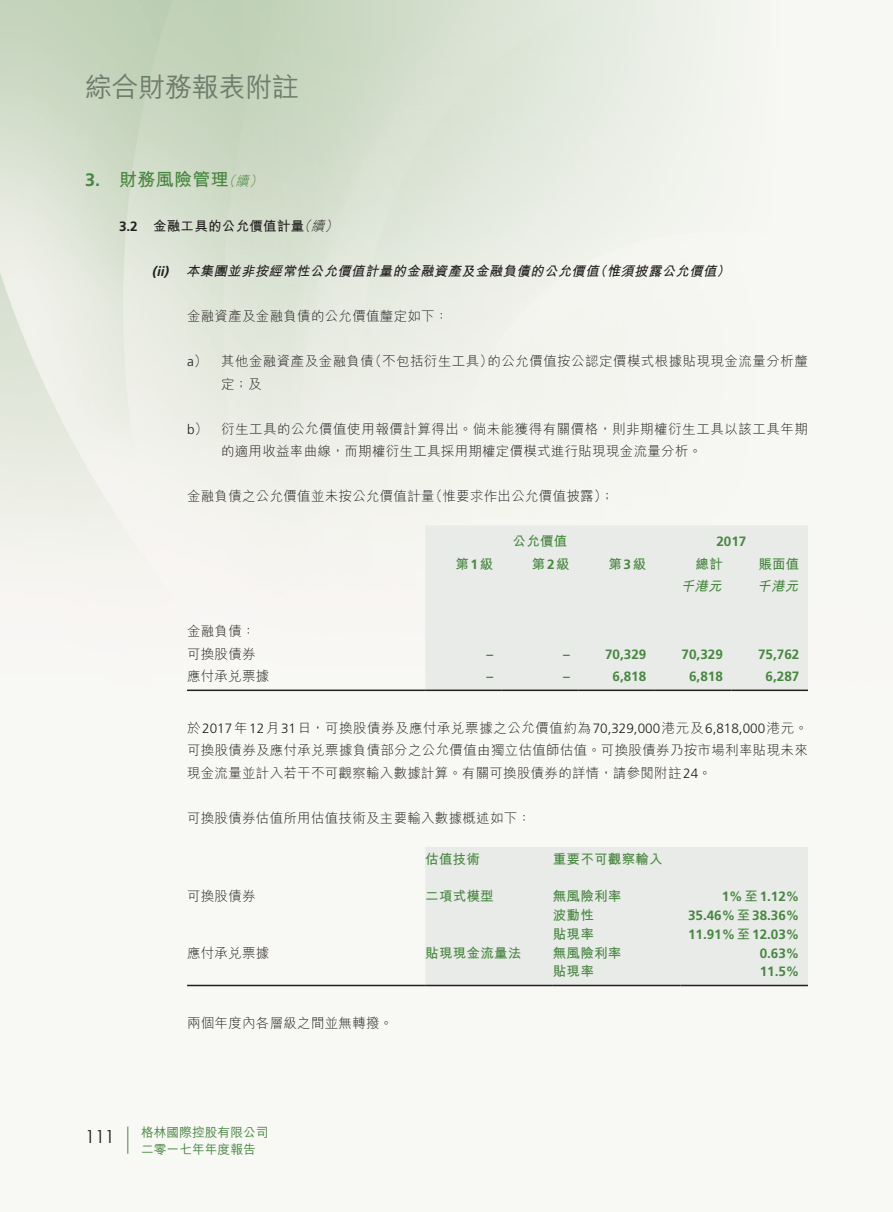
<style>
.page{position:relative;width:893px;height:1212px;background:#fff}
.page>*{position:absolute;margin:0;border:0;box-sizing:border-box;transform-origin:0 0}
.t1{font:500 27px "M Hei HK";letter-spacing:-.01em;color:#6e7c6c}
.t2{font:700 18px "M Hei HK";letter-spacing:.02em;color:#488641}
.t3{font:18px "Century Gothic";color:#231f20}
.t4{font:700 18px "Frutiger LT Std";color:#488641}
.t5{font:300 13.5px/22.5px "M Hei HK";letter-spacing:.02em;color:#231f20;text-align:justify}
.t6{font:700 13.5px/18.8px "Frutiger LT Std";color:#488641;text-align:justify}
.t7{font:700 13.5px/18.8px "M Hei HK";letter-spacing:.02em;color:#488641}
.t8{font:300 13.5px "M Hei HK";letter-spacing:.04em;color:#231f20}
.t9{font:italic 700 13.5px "M Hei HK";color:#231f20}
.t10{font:700 13.5px "M Hei HK";letter-spacing:.02em;color:#231f20}
.t11{font:italic 700 13.5px "M Hei HK";color:#488641}
.t12{font:italic 700 13.5px "Frutiger LT Std";color:#231f20}
.t13{font:italic 300 13.5px "M Hei HK";color:#488641}
.t14{font:italic 300 13.5px "M Hei HK";color:#231f20}
.t15{font:700 13.5px "Frutiger LT Std";color:#231f20}
.t16{font:500 12.75px "M Hei HK";color:#488641}
.s1{font-family:"Frutiger LT Std"}
.s2{font-family:"M Hei HK"}
</style>
<div class="page">
<svg style="left:127px;top:1126px;width:1px;height:28px"></svg>
<div style="left:425px;top:525px;width:383px;height:164px;background:#e8ebe7"></div>
<hr style="left:187px;top:689px;width:238px;height:2px;background:#231f20">
<hr style="left:425px;top:689px;width:77px;height:2px;background:#231f20">
<hr style="left:502px;top:689px;width:76px;height:2px;background:#231f20">
<hr style="left:578px;top:689px;width:77px;height:2px;background:#231f20">
<hr style="left:655px;top:689px;width:76px;height:2px;background:#231f20">
<hr style="left:731px;top:689px;width:77px;height:2px;background:#231f20">
<div style="left:425px;top:847px;width:383px;height:138px;background:#e8ebe7"></div>
<hr style="left:187px;top:985px;width:238px;height:1px;background:#231f20">
<hr style="left:425px;top:985px;width:128px;height:1px;background:#231f20">
<hr style="left:553px;top:985px;width:127px;height:1px;background:#231f20">
<hr style="left:680px;top:985px;width:128px;height:1px;background:#231f20">
<h1 class="t1" style="left:85px;top:68px;width:216px">綜合財務報表附註</h1>
<h2 class="t4" style="left:85px;top:169px;width:17px">3.</h2>
<h2 class="t2" style="left:119px;top:166px;width:111px">財務風險管理</h2>
<p class="t13" style="left:236px;top:174px;width:18px">續</p>
<p class="t13" style="left:222px;top:174px;width:18px">（</p>
<p class="t13" style="left:249px;top:174px;width:18px">(</p>
<p class="t15" style="left:119px;top:219px;width:20px">3.2</p>
<p class="t14" style="left:311px;top:219px;width:18px">續</p>
<p class="t14" style="left:298px;top:219px;width:18px">（</p>
<p class="t14" style="left:325px;top:219px;width:18px">(</p>
<p class="t10" style="left:153px;top:216px;width:153px">金融工具的公允價值計量</p>
<p class="t12" style="left:152px;top:264px;width:21px">( )</p>
<p class="t12" style="left:156px;top:264px;width:12px">ii</p>
<p class="t9" style="left:186px;top:261px;width:536px">本集團並非按經常性公允價值計量的金融資產及金融負債的公允價值惟須披露公允價值</p>
<p class="t9" style="left:593px;top:261px;width:19px">（</p>
<p class="t9" style="left:717px;top:261px;width:19px">(</p>
<p class="t5" style="left:187px;top:305px;width:263px">金融資產及金融負債的公允價值釐定如下：</p>
<p class="t5" style="left:187px;top:350px;width:22px">）<span class="s1">a</span></p>
<p class="t5" style="left:187px;top:417px;width:23px">）<span class="s1">b</span></p>
<p class="t5" style="left:487px;top:350px;width:322px">的公允價值按公認定價模式根據貼現現金流量分析釐</p>
<p class="t5" style="left:368px;top:350px;width:126px">（不包括衍生工具）</p>
<p class="t5" style="left:221px;top:350px;width:154px">其他金融資產及金融負債</p>
<p class="t5" style="left:221px;top:372px;width:42px">定；及</p>
<p class="t8" style="left:221px;top:422px;width:588px">衍生工具的公允價值使用報價計算得出。倘未能獲得有關價格，則非期權衍生工具以該工具年期</p>
<p class="t5" style="left:221px;top:440px;width:482px">的適用收益率曲線，而期權衍生工具採用期權定價模式進行貼現現金流量分析。</p>
<p class="t5" style="left:429px;top:485px;width:186px">（惟要求作出公允價值披露 ;(</p>
<p class="t5" style="left:187px;top:485px;width:249px">金融負債之公允價值並未按公允價值計量</p>
<p class="t7" style="left:513px;top:531px;width:56px">公允價值</p>
<p class="t6" style="left:716px;top:532px;width:32px">2017</p>
<p class="t7" style="left:455px;top:553px;width:39px">第<span class="s1">1</span>級</p>
<p class="t7" style="left:532px;top:553px;width:39px">第<span class="s1">2</span>級</p>
<p class="t7" style="left:608px;top:553px;width:39px">第<span class="s1">3</span>級</p>
<p class="t7" style="left:696px;top:553px;width:29px">總計</p>
<p class="t11" style="left:681px;top:576px;width:46px">千港元</p>
<p class="t7" style="left:758px;top:553px;width:43px">賬面值</p>
<p class="t11" style="left:757px;top:576px;width:46px">千港元</p>
<p class="t5" style="left:187px;top:620px;width:70px">金融負債：</p>
<p class="t5" style="left:187px;top:642px;width:70px">可換股債券</p>
<p class="t6" style="left:486px;top:645px;width:8px">–</p>
<p class="t6" style="left:563px;top:645px;width:8px">–</p>
<p class="t6" style="left:605px;top:645px;width:43px">70,329</p>
<p class="t6" style="left:682px;top:645px;width:43px">70,329</p>
<p class="t6" style="left:758px;top:645px;width:43px">75,762</p>
<p class="t5" style="left:187px;top:665px;width:84px">應付承兌票據</p>
<p class="t5" style="left:187px;top:716px;width:622px">於<span class="s1">2017</span>年<span class="s1">12</span>月<span class="s1">31</span>日，可換股債券及應付承兌票據之公允價值約為<span class="s1">70,329,000</span>港元及<span class="s1">6,818,000</span>港元。可換股債券及應付承兌票據負債部分之公允價值由獨立估值師估值。可換股債券乃按市場利率貼現未來現金流量並計入若干不可觀察輸入數據計算。有關可換股債券的詳情，請參閱附註<span class="s1">24</span>。</p>
<p class="t5" style="left:187px;top:806px;width:345px">可換股債券估值所用估值技術及主要輸入數據概述如下：</p>
<p class="t7" style="left:553px;top:848px;width:111px">重要不可觀察輸入</p>
<p class="t6" style="left:612px;top:667px;width:35px">6,818</p>
<p class="t6" style="left:689px;top:667px;width:35px">6,818</p>
<p class="t6" style="left:766px;top:667px;width:35px">6,287</p>
<p class="t6" style="left:486px;top:667px;width:8px">–</p>
<p class="t6" style="left:563px;top:667px;width:8px">–</p>
<p class="t7" style="left:425px;top:848px;width:56px">估值技術</p>
<p class="t5" style="left:187px;top:885px;width:70px">可換股債券</p>
<p class="t5" style="left:187px;top:941px;width:84px">應付承兌票據</p>
<p class="t7" style="left:425px;top:886px;width:70px">二項式模型</p>
<p class="t7" style="left:425px;top:942px;width:98px">貼現現金流量法</p>
<p class="t7" style="left:553px;top:886px;width:70px">無風險利率</p>
<p class="t7" style="left:553px;top:905px;width:43px">波動性貼現率</p>
<p class="t7" style="left:553px;top:942px;width:70px">無風險利率</p>
<p class="t7" style="left:553px;top:961px;width:43px">貼現率</p>
<p class="t6" style="left:688px;top:887px;width:113px;text-indent:34px">1%<span class="s2">至</span>1.12% 35.46%<span class="s2">至</span>38.36% 11.91%<span class="s2">至</span>12.03%</p>
<p class="t6" style="left:760px;top:944px;width:41px">0.63%<br>11.5%</p>
<p class="t5" style="left:187px;top:1011px;width:208px">兩個年度內各層級之間並無轉撥。</p>
<h2 class="t3" style="left:85px;top:1123px;width:31px">111</h2>
<p class="t16" style="left:141px;top:1123px;width:129px">格林國際控股有限公司</p>
<p class="t16" style="left:141px;top:1140px;width:116px">二零一七年年度報告</p>
</div>
